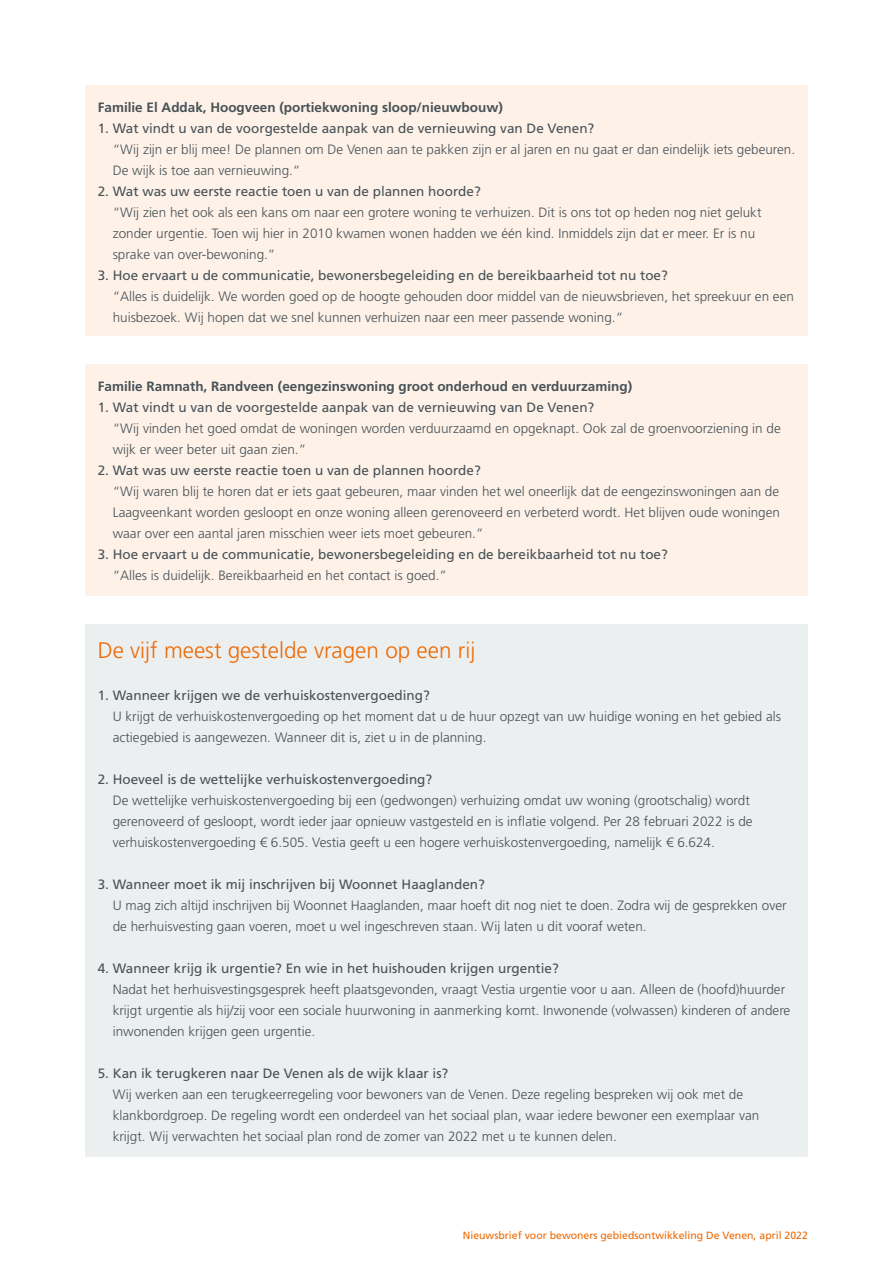
<style>
.page{position:relative;width:893px;height:1263px;background:#fff}
.page>*{position:absolute;margin:0;border:0;box-sizing:border-box;transform-origin:0 0}
.Oranje_kop_artikel{font:300 22.5px "Frutiger LT Std";color:#ed6a04}
.Artikeltekst{font:300 13.5px/21px "Frutiger LT Std";color:#475258}
.Artikeltekst-2{font:13.5px "Frutiger LT Std";color:#475258}
.Artikeltekst-3{font:700 13.5px "Frutiger LT Std";color:#475258}
.t1{font:10.5px "Frutiger LT Std";color:#ed6a04}
</style>
<div class="page">
<div style="left:85px;top:624px;width:723px;height:533px;background:#eceff0"></div>
<div style="left:85px;top:85px;width:723px;height:251px;background:#fef1e7"></div>
<div style="left:85px;top:364px;width:723px;height:232px;background:#fef1e7"></div>
<p class="Artikeltekst-3" style="left:98px;top:100px;width:407px">Familie El Addak, Hoogveen (portiekwoning sloop/nieuwbouw)</p>
<p class="Artikeltekst-2" style="left:98px;top:121px;width:498px">1. Wat vindt u van de voorgestelde aanpak van de vernieuwing van De Venen?</p>
<p class="Artikeltekst" style="left:113px;top:139px;width:684px">“Wij zijn er blij mee! De plannen om De Venen aan te pakken zijn er al jaren en nu gaat er dan eindelijk iets gebeuren.<br>De wijk is toe aan vernieuwing.“</p>
<p class="Artikeltekst-2" style="left:98px;top:184px;width:384px">2. Wat was uw eerste reactie toen u van de plannen hoorde?</p>
<p class="Artikeltekst" style="left:113px;top:202px;width:650px">“Wij zien het ook als een kans om naar een grotere woning te verhuizen. Dit is ons tot op heden nog niet gelukt zonder urgentie. Toen wij hier in 2010 kwamen wonen hadden we één kind. Inmiddels zijn dat er meer. Er is nu sprake van over-bewoning.”</p>
<p class="Artikeltekst-2" style="left:98px;top:268px;width:572px">3. Hoe ervaart u de communicatie, bewonersbegeleiding en de bereikbaarheid tot nu toe?</p>
<p class="Artikeltekst" style="left:113px;top:286px;width:683px">“Alles is duidelijk. We worden goed op de hoogte gehouden door middel van de nieuwsbrieven, het spreekuur en een huisbezoek. Wij hopen dat we snel kunnen verhuizen naar een meer passende woning.“</p>
<p class="Artikeltekst-3" style="left:98px;top:379px;width:536px">Familie Ramnath, Randveen (eengezinswoning groot onderhoud en verduurzaming)</p>
<p class="Artikeltekst-2" style="left:98px;top:400px;width:498px">1. Wat vindt u van de voorgestelde aanpak van de vernieuwing van De Venen?</p>
<p class="Artikeltekst" style="left:113px;top:418px;width:670px">“Wij vinden het goed omdat de woningen worden verduurzaamd en opgeknapt. Ook zal de groenvoorziening in de wijk er weer beter uit gaan zien.”</p>
<p class="Artikeltekst-2" style="left:98px;top:463px;width:384px">2. Wat was uw eerste reactie toen u van de plannen hoorde?</p>
<p class="Artikeltekst" style="left:113px;top:481px;width:669px;text-align:justify">“Wij waren blij te horen dat er iets gaat gebeuren, maar vinden het wel oneerlijk dat de eengezinswoningen aan de Laagveenkant worden gesloopt en onze woning alleen gerenoveerd en verbeterd wordt. Het blijven oude woningen waar over een aantal jaren misschien weer iets moet gebeuren.”</p>
<p class="Artikeltekst-2" style="left:98px;top:547px;width:572px">3. Hoe ervaart u de communicatie, bewonersbegeleiding en de bereikbaarheid tot nu toe?</p>
<p class="Artikeltekst" style="left:113px;top:565px;width:336px">“Alles is duidelijk. Bereikbaarheid en het contact is goed.”</p>
<p class="Oranje_kop_artikel" style="left:98px;top:638px;width:379px">De vijf meest gestelde vragen op een rij</p>
<p class="Artikeltekst-2" style="left:98px;top:687px;width:333px">1. Wanneer krijgen we de verhuiskostenvergoeding?</p>
<p class="Artikeltekst" style="left:113px;top:706px;width:670px">U krijgt de verhuiskostenvergoeding op het moment dat u de huur opzegt van uw huidige woning en het gebied als actiegebied is aangewezen. Wanneer dit is, ziet u in de planning.</p>
<p class="Artikeltekst-2" style="left:98px;top:771px;width:336px">2. Hoeveel is de wettelijke verhuiskostenvergoeding?</p>
<p class="Artikeltekst" style="left:113px;top:790px;width:641px">De wettelijke verhuiskostenvergoeding bij een (gedwongen) verhuizing omdat uw woning (grootschalig) wordt gerenoveerd of gesloopt, wordt ieder jaar opnieuw vastgesteld en is inflatie volgend. Per 28 februari 2022 is de verhuiskostenvergoeding € 6.505. Vestia geeft u een hogere verhuiskostenvergoeding, namelijk € 6.624.</p>
<p class="Artikeltekst-2" style="left:98px;top:876px;width:389px">3. Wanneer moet ik mij inschrijven bij Woonnet Haaglanden?</p>
<p class="Artikeltekst" style="left:113px;top:895px;width:675px">U mag zich altijd inschrijven bij Woonnet Haaglanden, maar hoeft dit nog niet te doen. Zodra wij de gesprekken over de herhuisvesting gaan voeren, moet u wel ingeschreven staan. Wij laten u dit vooraf weten.</p>
<p class="Artikeltekst-2" style="left:98px;top:960px;width:463px">4. Wanneer krijg ik urgentie? En wie in het huishouden krijgen urgentie?</p>
<p class="Artikeltekst" style="left:113px;top:979px;width:679px">Nadat het herhuisvestingsgesprek heeft plaatsgevonden, vraagt Vestia urgentie voor u aan. Alleen de (hoofd)huurder krijgt urgentie als hij/zij voor een sociale huurwoning in aanmerking komt. Inwonende (volwassen) kinderen of andere inwonenden krijgen geen urgentie.</p>
<p class="Artikeltekst-2" style="left:98px;top:1065px;width:352px">5. Kan ik terugkeren naar De Venen als de wijk klaar is?</p>
<p class="Artikeltekst" style="left:113px;top:1084px;width:648px">Wij werken aan een terugkeerregeling voor bewoners van de Venen. Deze regeling bespreken wij ook met de klankbordgroep. De regeling wordt een onderdeel van het sociaal plan, waar iedere bewoner een exemplaar van krijgt. Wij verwachten het sociaal plan rond de zomer van 2022 met u te kunnen delen.</p>
<p class="t1" style="left:463px;top:1229px;width:347px">Nieuwsbrief voor bewoners gebiedsontwikkeling De Venen, april 2022</p>
</div>
